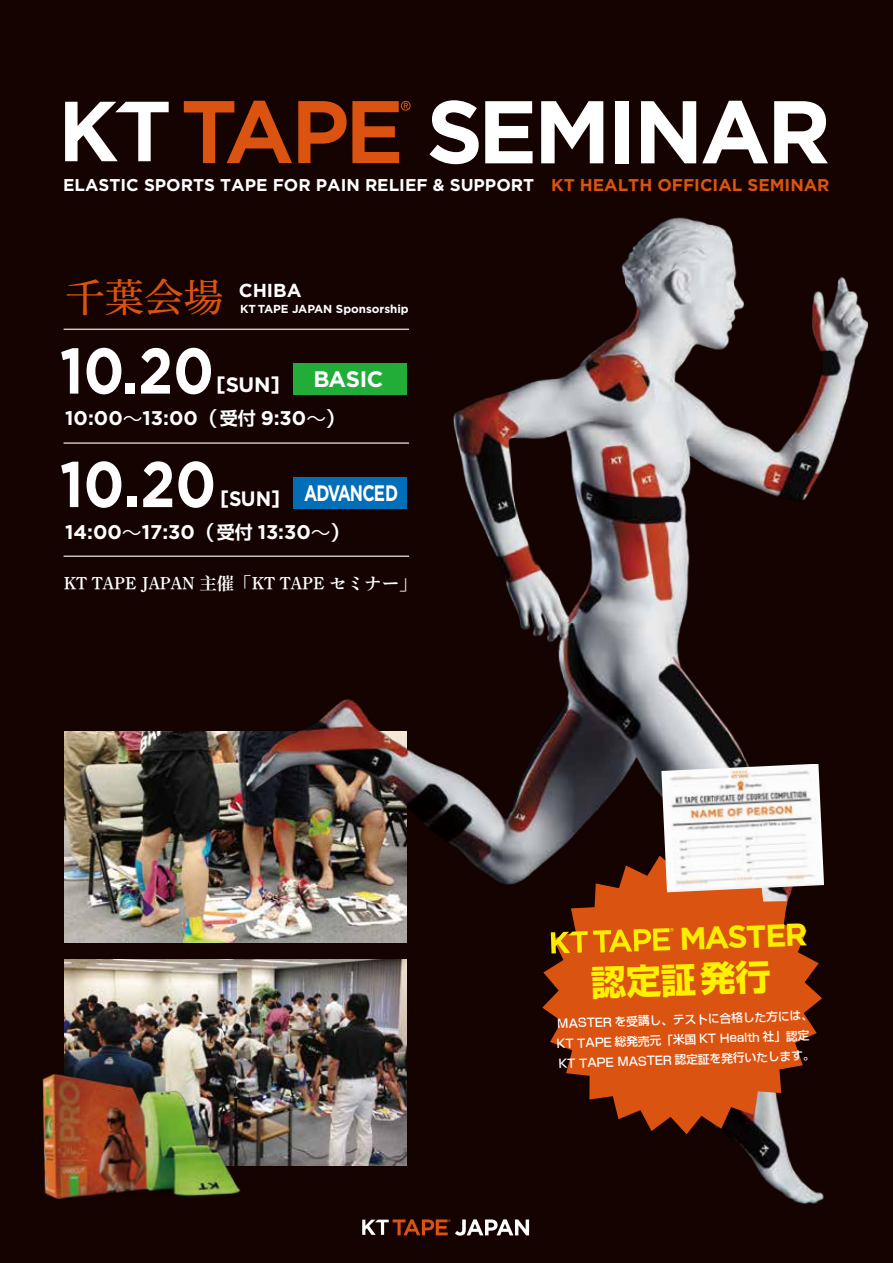
<style>
.page{position:relative;width:893px;height:1263px;background:#150301}
.page>*{position:absolute;margin:0;border:0;box-sizing:border-box;transform-origin:0 0}
.t1{font:700 88.8px "Gotham";letter-spacing:-.04em;color:#fff}
.t2{font:700 64.35px "Gotham";color:#fff;scale:.87 1}
.t3{font:39.45px "Shuei Min Pro M";color:#db5311}
.t4{font:700 35.1px "Shin Go";color:#fff100}
.t5{font:700 31.5px "Gotham";color:#faee00}
.t6{font:700 22.35px "Gotham";letter-spacing:-.06em;color:#fff;scale:.75 1}
.t7{font:700 22.35px "Gotham";letter-spacing:-.04em;color:#fff}
.t8{font:700 20.85px "Gotham";color:#fff}
.t9{font:700 19.8px "Gotham";color:#fff}
.t10{font:700 18.75px "Gotham";color:#fff}
.t11{font:17.4px "Shuei Min Pro B";color:#fff}
.t12{font:700 17.1px "Gotham";color:#fff}
.t13{font:700 17.1px "Gotham";color:#db5311}
.t14{font:500 11.7px/20px "Shin Go Pro";color:#fff}
.t15{font:700 11.55px "Gotham";color:#fff}
.s1{font-family:"Koz Go Pr 6 N";font-weight:400}
.s2{font-family:"Shin Go De"}
.s3{font-family:"Shin Go De";font-size:18px}
</style>
<div class="page">
<img style="left:65px;top:959px;width:83px;height:60px">
<img style="left:65px;top:731px;width:83px;height:211px">
<img style="left:148px;top:161px;width:721px;height:1075px">
<div style="left:293px;top:364px;width:114px;height:31px;background:#22ac38"></div>
<svg style="left:65px;top:102px;width:104px;height:59px"></svg>
<svg style="left:184px;top:101px;width:108px;height:62px"></svg>
<svg style="left:298px;top:101px;width:113px;height:62px"></svg>
<svg style="left:362px;top:1219px;width:167px;height:16px"></svg>
<div style="left:293px;top:477px;width:114px;height:31px;background:#036eb8"></div>
<hr style="left:64px;top:442px;width:345px;height:2px;background:#fff">
<hr style="left:64px;top:329px;width:345px;height:1px;background:#fff">
<hr style="left:64px;top:556px;width:345px;height:1px;background:#fff">
<svg style="left:542px;top:854px;width:280px;height:280px;fill:#db5311"></svg>
<img style="left:42px;top:1019px;width:208px;height:217px">
<svg style="left:551px;top:928px;width:123px;height:25px;background:#dc8909"></svg>
<img style="left:661px;top:764px;width:163px;height:128px">
<h1 class="t1" style="left:426px;top:73px;width:406px">SEMINAR</h1>
<h3 class="t13" style="left:551px;top:174px;width:280px">KT HEALTH OFFICIAL SEMINAR</h3>
<h3 class="t12" style="left:63px;top:174px;width:473px">ELASTIC SPORTS TAPE FOR PAIN RELIEF &amp; SUPPORT</h3>
<h3 class="t3" style="left:65px;top:268px;width:159px">千葉会場</h3>
<h3 class="t10" style="left:239px;top:278px;width:64px">CHIBA</h3>
<p class="t15" style="left:240px;top:302px;width:170px">KTTAPE JAPAN Sponsorship</p>
<h2 class="t2" style="left:60px;top:328px;width:179px">10.20</h2>
<h3 class="t8" style="left:216px;top:371px;width:66px">[SUN]</h3>
<h3 class="t7" style="left:313px;top:365px;width:71px">BASIC</h3>
<h3 class="t9" style="left:65px;top:405px;width:282px">10:00<span class="s1">～</span>13:00<span class="s2">（</span><span class="s3">受付</span> 9:30<span class="s1">～</span><span class="s2">）</span></h3>
<h2 class="t2" style="left:60px;top:442px;width:181px">10.20</h2>
<h3 class="t6" style="left:220px;top:478px;width:239px"><sub>[SUN]</sub> ADVANCED</h3>
<h3 class="t9" style="left:65px;top:519px;width:287px">14:00<span class="s1">～</span>17:30<span class="s2">（</span><span class="s3">受付</span> 13:30<span class="s1">～</span><span class="s2">）</span></h3>
<h3 class="t11" style="left:64px;top:571px;width:354px">KT TAPE JAPAN 主催「KT TAPE セミナー」</h3>
<h3 class="t5" style="left:679px;top:918px;width:130px;rotate:-2deg">MASTER</h3>
<h3 class="t4" style="left:590px;top:959px;width:181px;rotate:-2deg">認定証発行</h3>
<p class="t14" style="left:556px;top:1012px;width:259px;rotate:-2deg">MASTER を受講し、テストに合格した方には、<br>KT TAPE 総発売元「米国 KT Health 社」認定<br>KT TAPE MASTER 認定証を発行いたします。</p>
</div>
